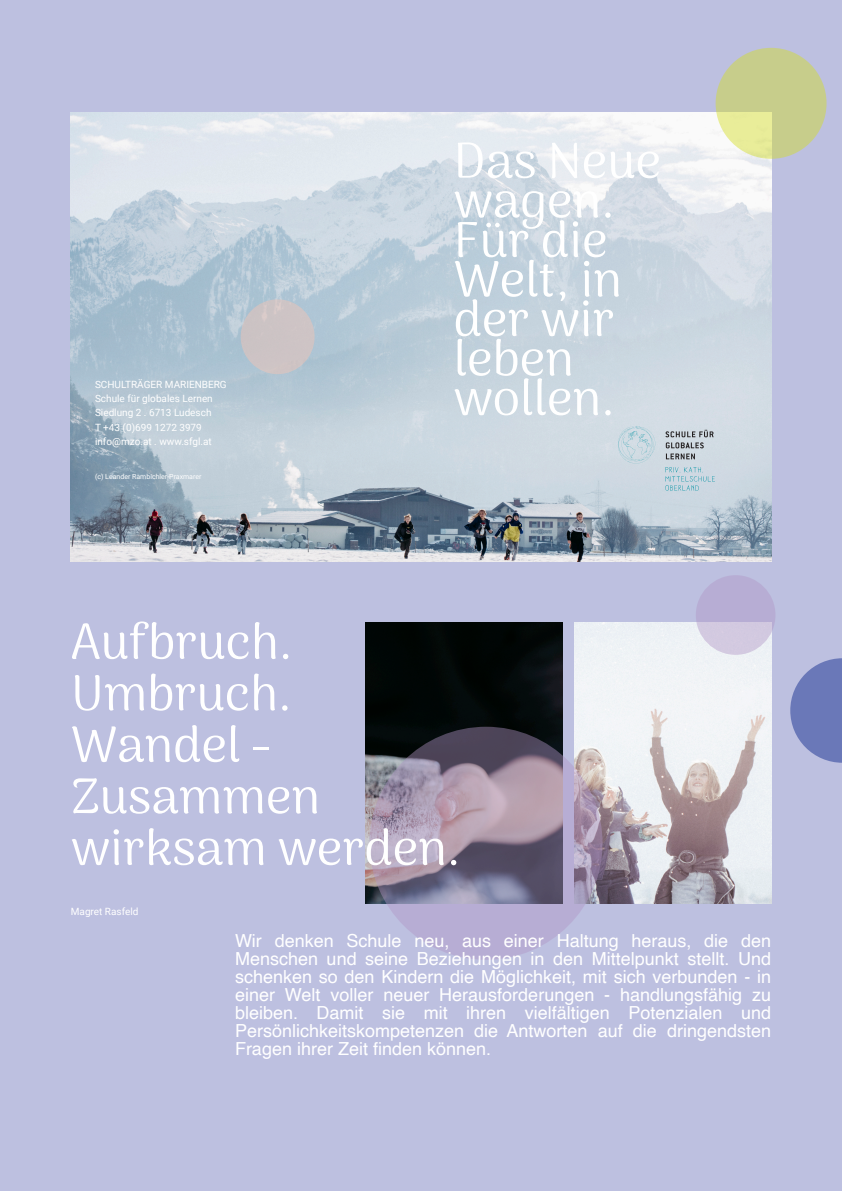
<style>
.page{position:relative;width:842px;height:1191px;background:#bdc0e0}
.page>*{position:absolute;margin:0;border:0;box-sizing:border-box;transform-origin:0 0}
.t1{font:50px/39.5px "Arima Koshi";color:#fff}
.t2{font:18px/18px "Helvetica";color:#fff;text-align:justify}
.t3{font:10px/14.4px "Roboto";color:#fff}
.t4{font:7px "Roboto";color:#fff}
</style>
<div class="page">
<img style="left:574px;top:622px;width:198px;height:281px">
<img style="left:365px;top:622px;width:197px;height:281px">
<svg style="left:790px;top:658px;width:52px;height:105px"></svg>
<img style="left:71px;top:112px;width:700px;height:449px">
<div style="left:241px;top:299px;width:74px;height:75px;background:#cdc3c5;border-radius:50%"></div>
<svg style="left:665px;top:467px;width:50px;height:24px"></svg>
<svg style="left:665px;top:430px;width:49px;height:29px"></svg>
<svg style="left:618px;top:426px;width:39px;height:38px"></svg>
<div style="left:716px;top:48px;width:110px;height:111px;background:#d4de23;border-radius:50%;opacity:.45"></div>
<div style="left:369px;top:727px;width:234px;height:233px;background:#b196c6;border-radius:50%;opacity:.44"></div>
<div style="left:696px;top:575px;width:79px;height:80px;background:#b196c6;border-radius:50%;opacity:.44"></div>
<p class="t3" style="left:95px;top:378px;width:133px">SCHULTRÄGER MARIENBERG<br>Schule für globales Lernen<br>Siedlung 2 . 6713 Ludesch<br>T +43 (0)699 1272 3979 info@mzo.at . www.sfgl.at</p>
<p class="t4" style="left:95px;top:474px;width:108px">(c) Leander Rambichler-Praxmarer</p>
<h1 class="t1" style="left:454px;top:141px;width:209px">Das Neue wagen.<br>Für die<br>Welt, in der wir leben wollen.</h1>
<h1 class="t1" style="left:71px;top:615px;width:391px;line-height:51.5px">Aufbruch.<br>Umbruch.<br>Wandel -<br>Zusammen wirksam werden.</h1>
<p class="t3" style="left:71px;top:905px;width:69px">Magret Rasfeld</p>
<p class="t2" style="left:235px;top:932px;width:538px">Wir denken Schule neu, aus einer Haltung heraus, die den Menschen und seine Beziehungen in den Mittelpunkt stellt. Und schenken so den Kindern die Möglichkeit, mit sich verbunden - in einer Welt voller neuer Herausforderungen - handlungsfähig zu bleiben. Damit sie mit ihren vielfältigen Potenzialen und Persönlichkeitskompetenzen die Antworten auf die dringendsten Fragen ihrer Zeit finden können.</p>
</div>
